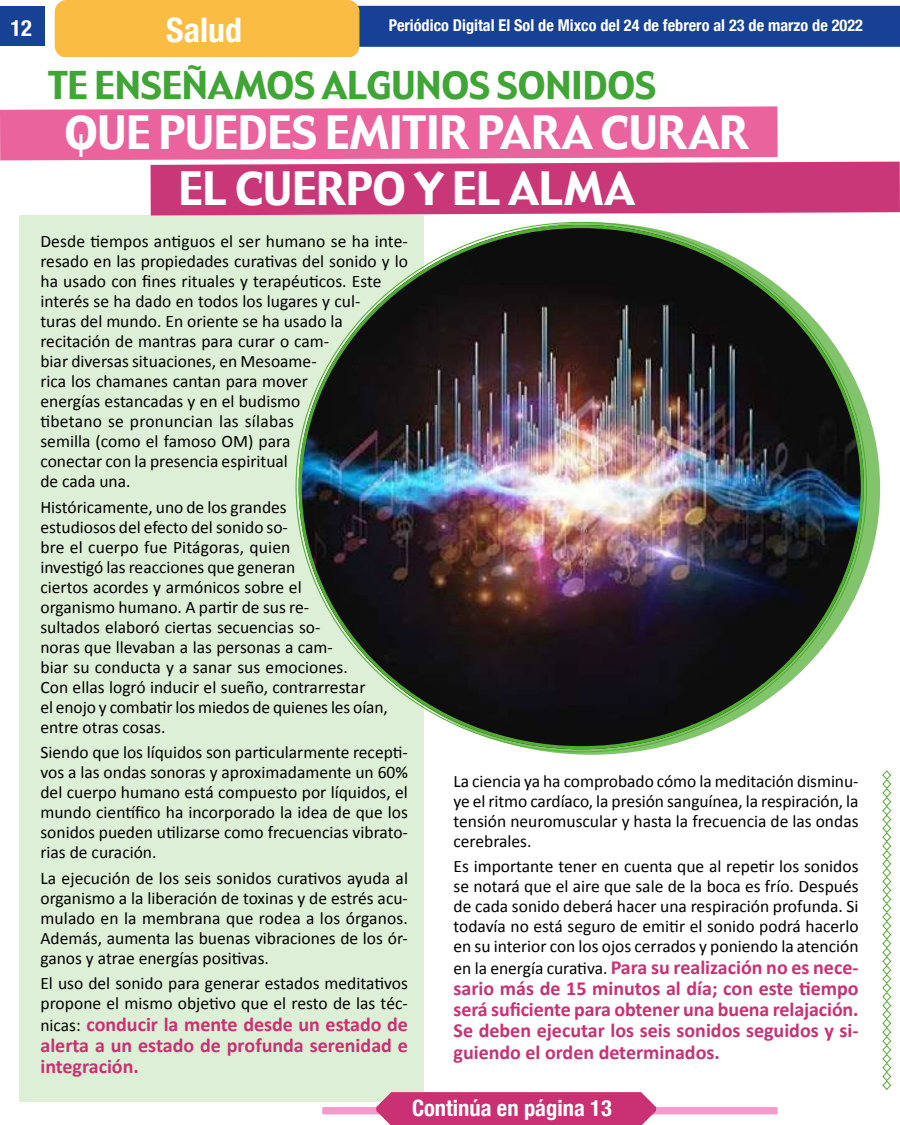
<style>
.page{position:relative;width:900px;height:1125px;background:#fff}
.page>*{position:absolute;margin:0;border:0;box-sizing:border-box;transform-origin:0 0}
.t1{font:45px/55.6px "Gadget";letter-spacing:-.005em;color:#fff;text-align:center}
.t2{font:37.5px "Gadget";letter-spacing:-.005em;color:#3fa535}
.t3{font:700 condensed 33.75px "Helvetica Neue";color:#fff}
.t4{font:700 condensed 22.5px "Helvetica Neue";color:#fff}
.t5{font:700 20px/21.2px "Calibri";color:#c93172;text-align:justify}
.t6{font:17.5px/20px "Calibri";color:#000;text-align:justify}
.t7{font:700 condensed 16.25px "Helvetica Neue";color:#fff}
.s1{font-weight:400;font-size:17.5px;color:#000}
</style>
<div class="page">
<div style="left:19px;top:215px;width:405px;height:887px;background:#ddefd6"></div>
<div style="left:0;top:106px;width:778px;height:54px;background:#eb639d"></div>
<div style="left:322px;top:1107px;width:456px;height:7px;background:#f59acb"></div>
<div style="left:65px;top:6px;width:834px;height:40px;background:#164194"></div>
<div style="left:64px;top:6px;width:836px;height:41px;border:1px solid #164194"></div>
<div style="left:0;top:6px;width:45px;height:40px;background:#164194"></div>
<div style="left:55px;top:0;width:304px;height:56px;background:#fbbc43"></div>
<svg style="left:376px;top:1092px;width:280px;height:33px;background:#cb3a78"></svg>
<svg style="left:882px;top:770px;width:10px;height:320px"></svg>
<img style="left:299px;top:225px;width:565px;height:524px">
<svg style="left:151px;top:144px;width:749px;height:71px;background:#d5568c"></svg>
<h3 class="t3" style="left:166px;top:9px;width:77px">Salud</h3>
<p class="t4" style="left:10px;top:15px;width:23px">12</p>
<p class="t7" style="left:389px;top:16px;width:476px">Periódico Digital El Sol de Mixco del 24 de febrero al 23 de marzo de 2022</p>
<h2 class="t2" style="left:48px;top:61px;width:609px">TE ENSEÑAMOS ALGUNOS SONIDOS</h2>
<h1 class="t1" style="left:64px;top:107px;width:686px">QUE PUEDES EMITIR PARA CURAR<br>EL CUERPO Y EL ALMA</h1>
<p class="t6" style="left:40px;top:231px;width:369px;text-align:left">Desde tiempos antiguos el ser humano se ha inte&shy;resado en las propiedades curativas del sonido y lo ha usado con fines rituales y terapéuticos. Este interés se ha dado en todos los lugares y cul-<br>turas del mundo. En oriente se ha usado la recitación de mantras para curar o cam-<br>biar diversas situaciones, en Mesoame-<br>rica los chamanes cantan para mover<br>energías estancadas y en el budismo<br>tibetano se pronuncian las sílabas<br>semilla (como el famoso OM) para<br>conectar con la presencia espiritual<br>de cada una.</p>
<p class="t6" style="left:40px;top:497px;width:349px;text-align:left">Históricamente, uno de los grandes<br>estudiosos del efecto del sonido so-<br>bre el cuerpo fue Pitágoras, quien<br>investigó las reacciones que generan<br>ciertos acordes y armónicos sobre el<br>organismo humano. A partir de sus re-<br>sultados elaboró ciertas secuencias so-<br>noras que llevaban a las personas a cam-<br>biar su conducta y a sanar sus emociones.<br>Con ellas logró inducir el sueño, contrarrestar<br>el enojo y combatir los miedos de quienes les oían, entre otras cosas.</p>
<p class="t6" style="left:40px;top:742px;width:369px">Siendo que los líquidos son particularmente recepti&shy;vos a las ondas sonoras y aproximadamente un 60% del cuerpo humano está compuesto por líquidos, el mundo científico ha incorporado la idea de que los sonidos pueden utilizarse como frecuencias vibrato&shy;rias de curación.</p>
<p class="t6" style="left:40px;top:868px;width:369px">La ejecución de los seis sonidos curativos ayuda al organismo a la liberación de toxinas y de estrés acu&shy;mulado en la membrana que rodea a los órganos.<br>Además, aumenta las buenas vibraciones de los ór&shy;ganos y atrae energías positivas.</p>
<p class="t6" style="left:40px;top:974px;width:369px">El uso del sonido para generar estados meditativos propone el mismo objetivo que el resto de las téc-</p>
<p class="t5" style="left:40px;top:1013px;width:369px"><span class="s1">nicas:</span> conducir la mente desde un estado de alerta a un estado de profunda serenidad e integración.</p>
<p class="t6" style="left:454px;top:771px;width:407px">La ciencia ya ha comprobado cómo la meditación disminu&shy;ye el ritmo cardíaco, la presión sanguínea, la respiración, la tensión neuromuscular y hasta la frecuencia de las ondas cerebrales.</p>
<p class="t6" style="left:454px;top:857px;width:407px">Es importante tener en cuenta que al repetir los sonidos se notará que el aire que sale de la boca es frío. Después de cada sonido deberá hacer una respiración profunda. Si todavía no está seguro de emitir el sonido podrá hacerlo en su interior con los ojos cerrados y poniendo la atención</p>
<p class="t5" style="left:454px;top:956px;width:407px"><span class="s1">en la energía curativa.</span> Para su realización no es nece&shy;sario más de 15 minutos al día; con este tiempo será suficiente para obtener una buena relajación.<br>Se deben ejecutar los seis sonidos seguidos y si&shy;guiendo el orden determinados.</p>
<p class="t4" style="left:412px;top:1094px;width:201px">Continúa en página 13</p>
</div>
